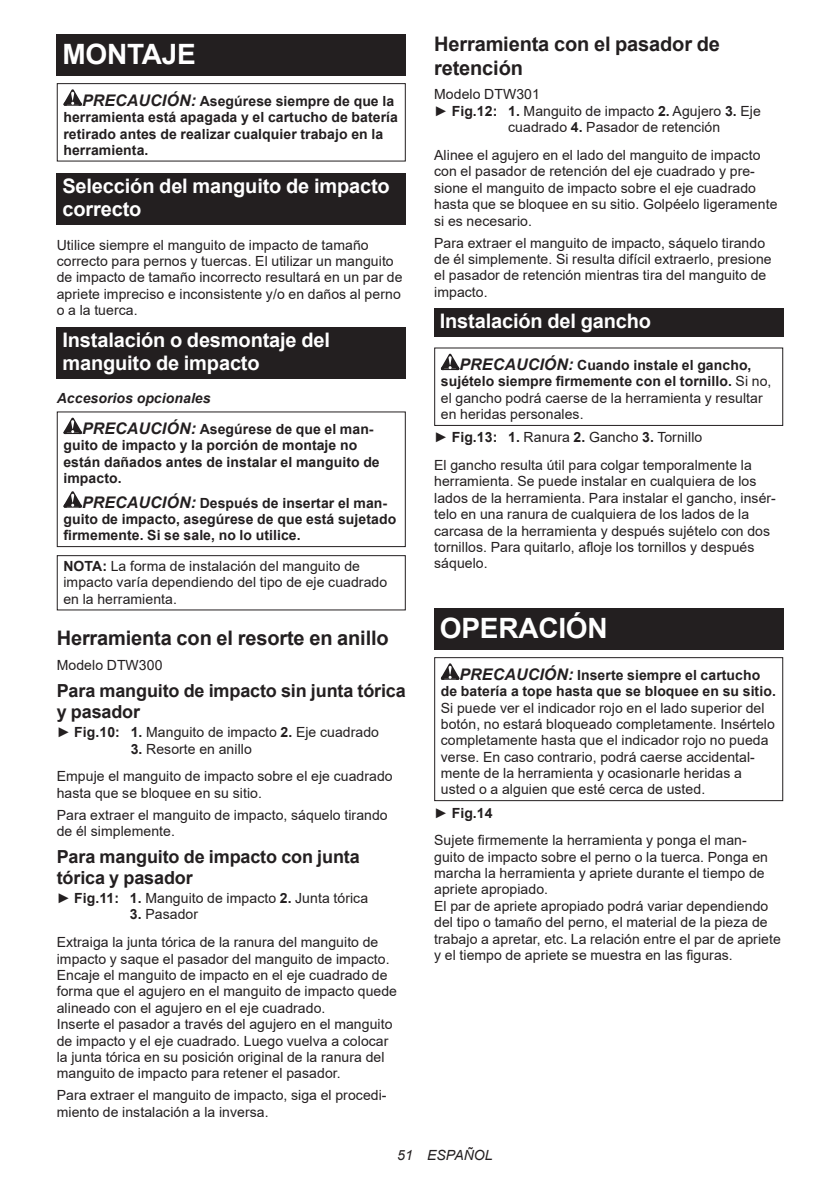
<style>
.page{position:relative;width:840px;height:1191px;background:#fff}
.page>*{position:absolute;margin:0;border:0;box-sizing:border-box;transform-origin:0 0}
.t1{font:700 28px "Arial";letter-spacing:-.01em;color:#fff}
.t2{font:700 20px/23.4px "Arial";letter-spacing:-.01em;color:#fff}
.t3{font:700 20px/23.4px "Arial";letter-spacing:-.01em;color:#231f20}
.t4{font:700 18px/21px "Arial";letter-spacing:-.01em;color:#231f20}
.t5{font:14px/16.4px "Arial";letter-spacing:.005em;color:#231f20}
.t6{font:700 14px/16.4px "Arial";letter-spacing:.005em;color:#231f20}
.t7{font:italic 700 14px/30.6px "Arial";letter-spacing:.005em;color:#231f20}
.t8{font:italic 14px "Arial";letter-spacing:.005em;color:#231f20}
.s1{font-style:italic;font-size:16px}
.s2{font-size:16px}
.s3{font-style:normal}
.s4{font-weight:700}
.s5{font-weight:700;font-style:italic;font-size:16px}
</style>
<div class="page">
<div style="left:57px;top:34px;width:348px;height:41px;background:#231f20"></div>
<svg style="left:63px;top:89px;width:19px;height:17px"></svg>
<div style="left:57px;top:83px;width:348px;height:79px;border:1px solid #231f20"></div>
<div style="left:57px;top:173px;width:348px;height:52px;background:#231f20"></div>
<div style="left:57px;top:326px;width:348px;height:52px;background:#231f20"></div>
<svg style="left:63px;top:418px;width:19px;height:16px"></svg>
<svg style="left:63px;top:491px;width:19px;height:16px"></svg>
<div style="left:57px;top:411px;width:348px;height:136px;border:1px solid #231f20"></div>
<div style="left:57px;top:555px;width:348px;height:55px;border:1px solid #231f20"></div>
<div style="left:434px;top:308px;width:348px;height:28px;background:#231f20"></div>
<svg style="left:440px;top:354px;width:19px;height:16px"></svg>
<div style="left:434px;top:347px;width:348px;height:79px;border:1px solid #231f20"></div>
<div style="left:434px;top:608px;width:348px;height:41px;background:#231f20"></div>
<svg style="left:440px;top:663px;width:19px;height:17px"></svg>
<div style="left:434px;top:657px;width:348px;height:144px;border:1px solid #231f20"></div>
<h1 class="t1" style="left:62px;top:34px;width:135px">MONTAJE</h1>
<p class="t6" style="left:63px;top:93px;width:336px;text-indent:19px"><span class="s1">PRECAUCIÓN:</span> Asegúrese siempre de que la herramienta está apagada y el cartucho de batería retirado antes de realizar cualquier trabajo en la herramienta.</p>
<h2 class="t2" style="left:62px;top:174px;width:329px">Selección del manguito de impacto correcto</h2>
<p class="t5" style="left:57px;top:236px;width:347px">Utilice siempre el manguito de impacto de tamaño correcto para pernos y tuercas. El utilizar un manguito de impacto de tamaño incorrecto resultará en un par de apriete impreciso e inconsistente y/o en daños al perno o a la tuerca.</p>
<h2 class="t2" style="left:62px;top:328px;width:269px">Instalación o desmontaje del manguito de impacto</h2>
<p class="t7" style="left:82px;top:383px;width:293px;text-indent:-25px">Accesorios opcionales<br><span class="s2">PRECAUCIÓN:</span> <span class="s3">Asegúrese de que el man-</span></p>
<p class="t6" style="left:63px;top:437px;width:317px">guito de impacto y la porción de montaje no están dañados antes de instalar el manguito de impacto.</p>
<p class="t6" style="left:63px;top:495px;width:334px;text-indent:19px"><span class="s1">PRECAUCIÓN:</span> Después de insertar el man&shy;guito de impacto, asegúrese de que está sujetado firmemente. Si se sale, no lo utilice.</p>
<p class="t5" style="left:63px;top:558px;width:325px"><span class="s4">NOTA:</span> La forma de instalación del manguito de impacto varía dependiendo del tipo de eje cuadrado en la herramienta.</p>
<h2 class="t3" style="left:57px;top:626px;width:333px">Herramienta con el resorte en anillo</h2>
<p class="t5" style="left:57px;top:657px;width:107px">Modelo DTW300</p>
<p class="t4" style="left:57px;top:680px;width:350px">Para manguito de impacto sin junta tórica y pasador</p>
<p class="t5" style="left:57px;top:724px;width:323px">► <span class="s4">Fig.10: 1.</span> Manguito de impacto <span class="s4">2.</span> Eje cuadrado</p>
<p class="t5" style="left:57px;top:734px;width:337px;line-height:27.8px;text-indent:74px"><span class="s4">3.</span> Resorte en anillo<br>Empuje el manguito de impacto sobre el eje cuadrado</p>
<p class="t5" style="left:57px;top:781px;width:332px;line-height:22px">hasta que se bloquee en su sitio.<br>Para extraer el manguito de impacto, sáquelo tirando</p>
<p class="t5" style="left:57px;top:823px;width:120px">de él simplemente.</p>
<p class="t4" style="left:57px;top:846px;width:304px">Para manguito de impacto con junta tórica y pasador</p>
<p class="t5" style="left:57px;top:890px;width:313px">► <span class="s4">Fig.11: 1.</span> Manguito de impacto <span class="s4">2.</span> Junta tórica</p>
<p class="t5" style="left:57px;top:900px;width:323px;line-height:27.8px;text-indent:73px"><span class="s4">3.</span> Pasador<br>Extraiga la junta tórica de la ranura del manguito de</p>
<p class="t5" style="left:57px;top:950px;width:341px">impacto y saque el pasador del manguito de impacto.<br>Encaje el manguito de impacto en el eje cuadrado de forma que el agujero en el manguito de impacto quede alineado con el agujero en el eje cuadrado.<br>Inserte el pasador a través del agujero en el manguito de impacto y el eje cuadrado. Luego vuelva a colocar la junta tórica en su posición original de la ranura del manguito de impacto para retener el pasador.</p>
<p class="t5" style="left:57px;top:1087px;width:331px">Para extraer el manguito de impacto, siga el procedi&shy;miento de instalación a la inversa.</p>
<h2 class="t3" style="left:434px;top:33px;width:287px">Herramienta con el pasador de retención</h2>
<p class="t5" style="left:434px;top:86px;width:107px">Modelo DTW301</p>
<p class="t5" style="left:434px;top:103px;width:328px">► <span class="s4">Fig.12: 1.</span> Manguito de impacto <span class="s4">2.</span> Agujero <span class="s4">3.</span> Eje</p>
<p class="t5" style="left:508px;top:119px;width:213px">cuadrado <span class="s4">4.</span> Pasador de retención</p>
<p class="t5" style="left:434px;top:147px;width:344px">Alinee el agujero en el lado del manguito de impacto con el pasador de retención del eje cuadrado y pre&shy;sione el manguito de impacto sobre el eje cuadrado hasta que se bloquee en su sitio. Golpéelo ligeramente si es necesario.</p>
<p class="t5" style="left:434px;top:234px;width:339px">Para extraer el manguito de impacto, sáquelo tirando de él simplemente. Si resulta difícil extraerlo, presione el pasador de retención mientras tira del manguito de impacto.</p>
<h2 class="t2" style="left:439px;top:309px;width:213px">Instalación del gancho</h2>
<p class="t5" style="left:440px;top:357px;width:332px;text-indent:19px"><span class="s5">PRECAUCIÓN:</span> <span class="s4">Cuando instale el gancho, sujételo siempre firmemente con el tornillo.</span> Si no, el gancho podrá caerse de la herramienta y resultar en heridas personales.</p>
<p class="t5" style="left:434px;top:423px;width:319px;line-height:27.8px">► <span class="s4">Fig.13: 1.</span> Ranura <span class="s4">2.</span> Gancho <span class="s4">3.</span> Tornillo<br>El gancho resulta útil para colgar temporalmente la</p>
<p class="t5" style="left:434px;top:473px;width:343px">herramienta. Se puede instalar en cualquiera de los lados de la herramienta. Para instalar el gancho, insér&shy;telo en una ranura de cualquiera de los lados de la carcasa de la herramienta y después sujételo con dos tornillos. Para quitarlo, afloje los tornillos y después sáquelo.</p>
<h1 class="t1" style="left:439px;top:608px;width:169px">OPERACIÓN</h1>
<p class="t6" style="left:440px;top:667px;width:336px;text-align:center"><span class="s1">PRECAUCIÓN:</span> Inserte siempre el cartucho<br>de batería a tope hasta que se bloquee en su sitio.</p>
<p class="t5" style="left:440px;top:699px;width:335px">Si puede ver el indicador rojo en el lado superior del botón, no estará bloqueado completamente. Insértelo completamente hasta que el indicador rojo no pueda verse. En caso contrario, podrá caerse accidental&shy;mente de la herramienta y ocasionarle heridas a usted o a alguien que esté cerca de usted.</p>
<p class="t5" style="left:434px;top:798px;width:314px;line-height:27.8px">► <span class="s4">Fig.14<br></span>Sujete firmemente la herramienta y ponga el man-</p>
<p class="t5" style="left:434px;top:848px;width:348px">guito de impacto sobre el perno o la tuerca. Ponga en marcha la herramienta y apriete durante el tiempo de apriete apropiado.<br>El par de apriete apropiado podrá variar dependiendo del tipo o tamaño del perno, el material de la pieza de trabajo a apretar, etc. La relación entre el par de apriete y el tiempo de apriete se muestra en las figuras.</p>
<p class="t8" style="left:397px;top:1146px;width:97px">51 ESPAÑOL</p>
</div>
